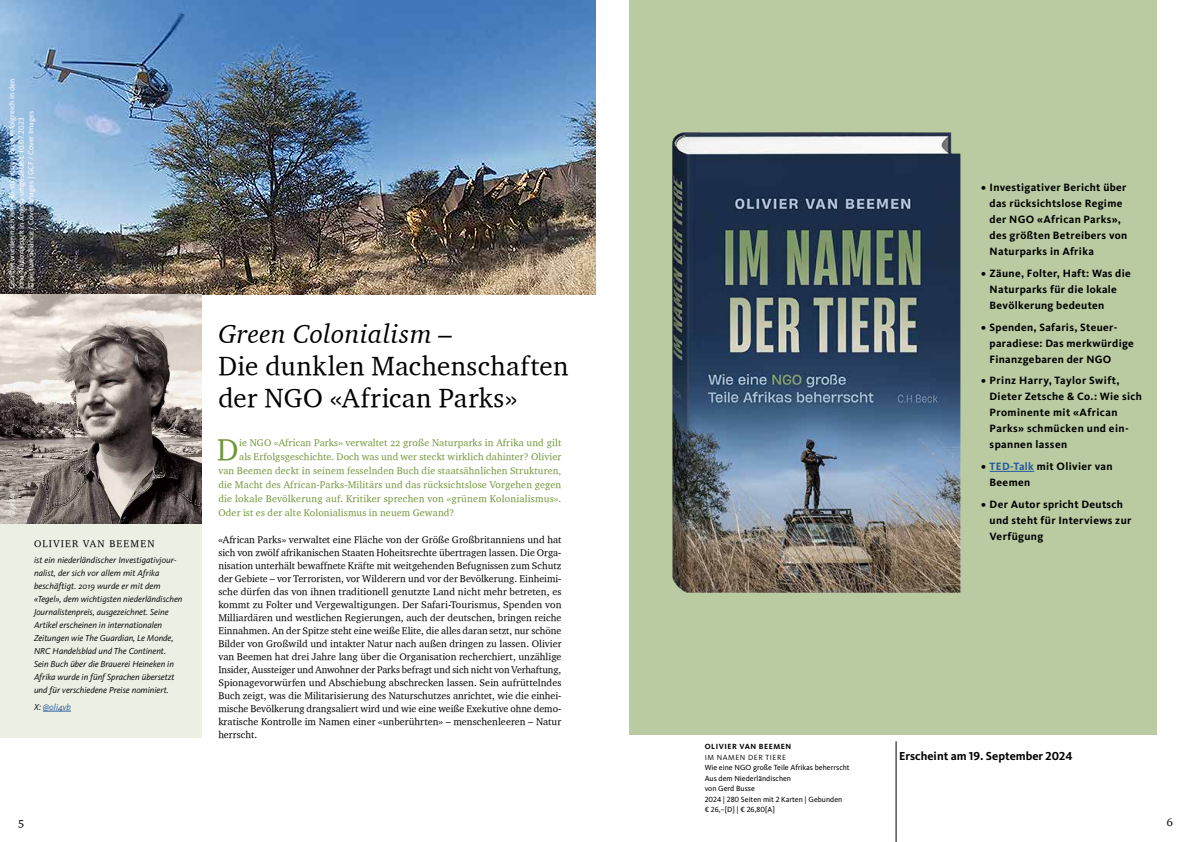
<style>
.page{position:relative;width:1191px;height:842px;background:#fff}
.page>*{position:absolute;margin:0;border:0;box-sizing:border-box;transform-origin:0 0}
.t1{font:30.9px "Charter OSITCTT";color:#72953a}
.t2{font:27px/32px "Charter OSITCTT";letter-spacing:.015em;color:#000}
.t3{font:27px "Charter OSITCTT Italic";letter-spacing:.015em;color:#000}
.t4{font:700 12px "Kievit Pro";color:#000}
.t5{font:12px "Charter OSITCTT";color:#000}
.t6{font:700 11px/16px "Kievit Pro";letter-spacing:.03em;color:#000}
.t7{font:10px/13px "Charter OSITCTT";letter-spacing:.005em;color:#000;text-align:justify}
.t8{font:10px "Charter OSITCTT";letter-spacing:.015em;color:#72953a}
.t9{font:10px "Charter OSITCTT";letter-spacing:.12em;color:#000}
.t10{font:italic 9px/13px "Kievit Pro";color:#000}
.t11{font:italic 9px "Kievit Pro";color:#275b9b}
.t12{font:7.8px/9.5px "Kievit Pro";color:#fff}
.t13{font:7.8px/10.5px "Kievit Pro";color:#000}
.t14{font:700 7.8px "Kievit Pro";letter-spacing:.07em;color:#000}
.t15{font:7.8px "Kievit Pro";letter-spacing:.07em;color:#000}
.s1{color:#000}
.s2{color:#275b9b}
</style>
<div class="page">
<div style="left:629px;top:0;width:528px;height:734px;background:#bacaa1"></div>
<hr style="left:989px;top:471px;width:45px;height:1px;background:#275b9b">
<img style="left:672px;top:132px;width:289px;height:461px">
<hr style="left:895px;top:741px;width:1px;height:101px;background:#000">
<img style="left:0;top:0;width:595px;height:295px">
<div style="left:0;top:523px;width:201px;height:215px;background:#ebefe4"></div>
<svg style="left:43px;top:711px;width:28px;height:1px"></svg>
<img style="left:0;top:295px;width:201px;height:228px">
<p class="t12" style="left:7px;top:289px;width:211px;rotate:-90deg">Giraffen wurden nach einer 36-stündigen Reise erfolgreich in den<br>Iona-Nationalpark in Angola umgesiedelt. 10.07.2023<br>© picture alliance / Cover Images | GCF / Cover Images</p>
<p class="t12" style="left:7px;top:517px;width:29px;rotate:-90deg">© privat</p>
<p class="t9" style="left:34px;top:537px;width:122px">OLIVIER VAN BEEMEN</p>
<p class="t10" style="left:34px;top:554px;width:150px">ist ein niederländischer Investigativjour&shy;nalist, der sich vor allem mit Afrika beschäftigt. 2019 wurde er mit dem «Tegel», dem wichtigsten niederländischen Journalistenpreis, ausgezeichnet. Seine Artikel erscheinen in internationalen Zeitungen wie The Guardian, Le Monde, NRC Handelsblad und The Continent.<br>Sein Buch über die Brauerei Heineken in Afrika wurde in fünf Sprachen übersetzt und für verschiedene Preise nominiert.</p>
<p class="t11" style="left:34px;top:701px;width:38px"><span class="s1">X:</span> @oli4vb</p>
<h2 class="t3" style="left:218px;top:317px;width:235px">Green Colonialism –</h2>
<h2 class="t2" style="left:218px;top:349px;width:352px">Die dunklen Machenschaften der NGO «African Parks»</h2>
<h1 class="t1" style="left:217px;top:430px;width:23px">D</h1>
<p class="t8" style="left:239px;top:437px;width:324px">ie NGO «African Parks» verwaltet 22 große Naturparks in Afrika und gilt</p>
<p class="t8" style="left:239px;top:451px;width:323px">als Erfolgsgeschichte. Doch was und wer steckt wirklich dahinter? Olivier</p>
<p class="t8" style="left:218px;top:465px;width:344px">van Beemen deckt in seinem fesselnden Buch die staatsähnlichen Strukturen,</p>
<p class="t8" style="left:218px;top:479px;width:344px">die Macht des African-Parks-Militärs und das rücksichtslose Vorgehen gegen</p>
<p class="t8" style="left:218px;top:493px;width:344px">die lokale Bevölkerung auf. Kritiker sprechen von «grünem Kolonialismus».</p>
<p class="t8" style="left:218px;top:507px;width:238px">Oder ist es der alte Kolonialismus in neuem Gewand?</p>
<p class="t7" style="left:218px;top:533px;width:345px">«African Parks» verwaltet eine Fläche von der Größe Großbritanniens und hat sich von zwölf afrikanischen Staaten Hoheitsrechte übertragen lassen. Die Orga&shy;nisation unterhält bewaffnete Kräfte mit weitgehenden Befugnissen zum Schutz der Gebiete – vor Terroristen, vor Wilderern und vor der Bevölkerung. Einheimi&shy;sche dürfen das von ihnen traditionell genutzte Land nicht mehr betreten, es kommt zu Folter und Vergewaltigungen. Der Safari-Tourismus, Spenden von Milliardären und westlichen Regierungen, auch der deutschen, bringen reiche Einnahmen. An der Spitze steht eine weiße Elite, die alles daran setzt, nur schöne Bilder von Großwild und intakter Natur nach außen dringen zu lassen. Olivier van Beemen hat drei Jahre lang über die Organisation recherchiert, unzählige Insider, Aussteiger und Anwohner der Parks befragt und sich nicht von Verhaftung, Spionagevorwürfen und Abschiebung abschrecken lassen. Sein aufrüttelndes Buch zeigt, was die Militarisierung des Naturschutzes anrichtet, wie die einhei&shy;mische Bevölkerung drangsaliert wird und wie eine weiße Exekutive ohne demo&shy;kratische Kontrolle im Namen einer «unberührten» – menschenleeren – Natur herrscht.</p>
<p class="t6" style="left:989px;top:179px;width:139px;text-indent:-9px">• Investigativer Bericht über das rücksichtslose Regime der NGO «African Parks», des größten Betreibers von<br>Naturparks in Afrika</p>
<p class="t6" style="left:989px;top:265px;width:143px;text-indent:-9px">• Zäune, Folter, Haft: Was die<br>Naturparks für die lokale<br>Bevölkerung bedeuten</p>
<p class="t6" style="left:989px;top:319px;width:146px;text-indent:-9px">• Spenden, Safaris, Steuer&shy;paradiese: Das merkwürdige<br>Finanzgebaren der NGO</p>
<p class="t6" style="left:989px;top:372px;width:154px;text-indent:-9px">• Prinz Harry, Taylor Swift,<br>Dieter Zetsche &amp; Co.: Wie sich<br>Prominente mit «African<br>Parks» schmücken und ein&shy;spannen lassen</p>
<p class="t6" style="left:989px;top:458px;width:124px;text-indent:-9px">• <span class="s2">TED-Talk</span> mit Olivier van<br>Beemen</p>
<p class="t6" style="left:989px;top:496px;width:143px;text-indent:-9px">• Der Autor spricht Deutsch und steht für Interviews zur<br>Verfügung</p>
<p class="t14" style="left:704px;top:742px;width:88px">OLIVIER VAN BEEMEN</p>
<p class="t15" style="left:704px;top:752px;width:83px">IM NAMEN DER TIERE</p>
<p class="t13" style="left:704px;top:762px;width:147px">Wie eine NGO große Teile Afrikas beherrscht<br>Aus dem Niederländischen<br>von Gerd Busse<br>2024 | 280 Seiten mit 2 Karten | Gebunden<br>€ 26,–[D] | € 26,80[A]</p>
<p class="t4" style="left:899px;top:749px;width:175px">Erscheint am 19. September 2024</p>
<p class="t5" style="left:19px;top:814px;width:7px">5</p>
<p class="t5" style="left:1166px;top:814px;width:8px">6</p>
</div>
